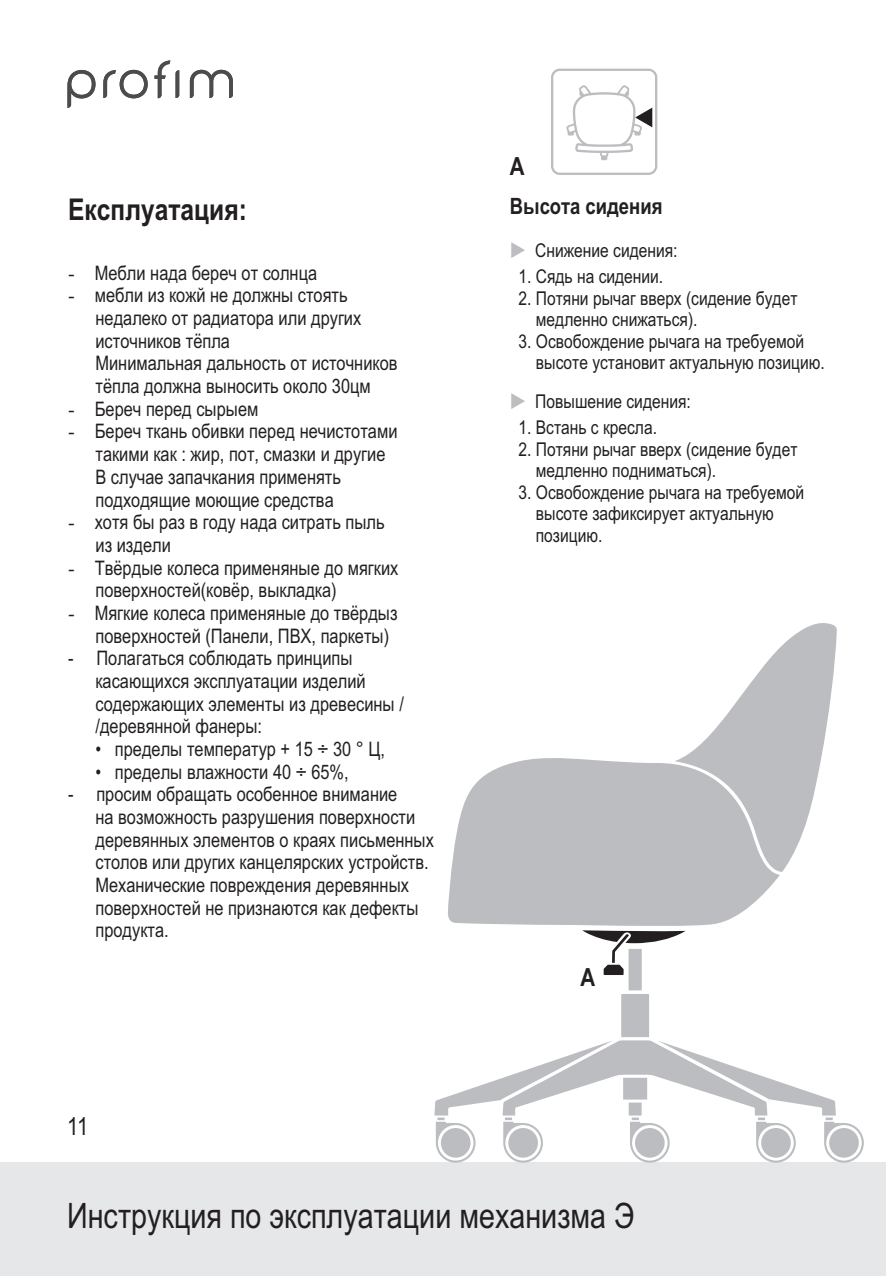
<style>
.page{position:relative;width:886px;height:1276px;background:#fff}
.page>*{position:absolute;margin:0;border:0;box-sizing:border-box;transform-origin:0 0}
.t1{font:35px "Arial Narrow";color:#231f20}
.t2{font:700 30px "Arial Narrow";color:#231f20}
.t3{font:25px "Arial Narrow";color:#231f20}
.t4{font:700 25px "Arial Narrow";color:#231f20}
.t5{font:700 22.5px "Arial Narrow";color:#231f20}
.t6{font:20px/22.8px "Arial Narrow";color:#231f20}
.t7{font:19px/21.5px "Arial Narrow";color:#231f20}
.s1{font-family:"Times New Roman"}
</style>
<div class="page">
<div style="left:0;top:1162px;width:886px;height:114px;background:#e6e7e9"></div>
<svg style="left:67px;top:70px;width:28px;height:38px"></svg>
<svg style="left:190px;top:70px;width:43px;height:28px"></svg>
<svg style="left:103px;top:70px;width:45px;height:28px"></svg>
<svg style="left:154px;top:60px;width:16px;height:38px"></svg>
<svg style="left:176px;top:70px;width:3px;height:28px"></svg>
<svg style="left:551px;top:69px;width:106px;height:106px"></svg>
<svg style="left:434px;top:623px;width:430px;height:539px"></svg>
<svg style="left:580px;top:930px;width:105px;height:55px"></svg>
<p class="t2" style="left:68px;top:199px;width:180px">Експлуатация:</p>
<p class="t6" style="left:68px;top:263px;width:251px"><span class="s1">-</span> Мебли нада береч от солнца</p>
<p class="t6" style="left:95px;top:286px;width:303px;text-indent:-27px"><span class="s1">-</span> мебли из кожй не должны стоять недалеко от радиатора или других источников тёпла<br>Минимальная дальность от источников тёпла должна выносить около 30цм</p>
<p class="t6" style="left:68px;top:399px;width:192px"><span class="s1">-</span> Береч перед сырыем</p>
<p class="t6" style="left:95px;top:422px;width:304px;text-indent:-27px"><span class="s1">-</span> Береч ткань обивки перед нечистотами такими как : жир, пот, смазки и другие В случае запачкания применять подходящие моющие средства</p>
<p class="t6" style="left:95px;top:512px;width:291px;text-indent:-27px"><span class="s1">-</span> хотя бы раз в году нада ситрать пыль из издели</p>
<p class="t6" style="left:95px;top:558px;width:304px;text-indent:-27px"><span class="s1">-</span> Твёрдые колеса применяные до мягких поверхностей(ковёр, выкладка)</p>
<p class="t6" style="left:68px;top:603px;width:331px"><span class="s1">-</span> Мягкие колеса применяные до твёрдыз</p>
<p class="t6" style="left:95px;top:626px;width:295px">поверхностей (Панели, ПВХ, паркеты)</p>
<p class="t6" style="left:68px;top:649px;width:7px">-</p>
<p class="t6" style="left:95px;top:649px;width:310px">Полагаться соблюдать принципы касающихся эксплуатации изделий содержающих элементы из древесины / /деревянной фанеры:</p>
<p class="t6" style="left:95px;top:739px;width:291px">• пределы температур + 15 ÷ 30 ° Ц,</p>
<p class="t6" style="left:95px;top:762px;width:255px">• пределы влажности 40 ÷ 65%,</p>
<p class="t6" style="left:95px;top:785px;width:340px;text-indent:-27px">- просим обращать особенное внимание<br>на возможность разрушения поверхности деревянных элементов о краях письменных столов или других канцелярских устройств.<br>Механические повреждения деревянных поверхностей не признаются как дефекты продукта.</p>
<p class="t3" style="left:67px;top:1116px;width:23px">11</p>
<p class="t4" style="left:510px;top:157px;width:16px">A</p>
<p class="t5" style="left:510px;top:197px;width:154px">Высота сидения</p>
<p class="t7" style="left:535px;top:241px;width:144px">Снижение сидения:</p>
<p class="t7" style="left:518px;top:268px;width:146px">1. Сядь на сидении.</p>
<p class="t7" style="left:536px;top:289px;width:263px;text-indent:-17px">2. Потяни рычаг вверх (сидение будет медленно снижаться).</p>
<p class="t7" style="left:536px;top:332px;width:290px;text-indent:-17px">3. Освобождение рычага на требуемой высоте установит актуальную позицию.</p>
<p class="t7" style="left:535px;top:392px;width:157px">Повышение сидения:</p>
<p class="t7" style="left:518px;top:418px;width:140px">1. Встань с кресла.</p>
<p class="t7" style="left:536px;top:440px;width:263px;text-indent:-17px">2. Потяни рычаг вверх (сидение будет медленно подниматься).</p>
<p class="t7" style="left:536px;top:483px;width:270px;text-indent:-17px">3. Освобождение рычага на требуемой высоте зафиксирует актуальную позицию.</p>
<p class="t1" style="left:67px;top:1203px;width:569px">Инструкция по эксплуатации механизма Э</p>
</div>
